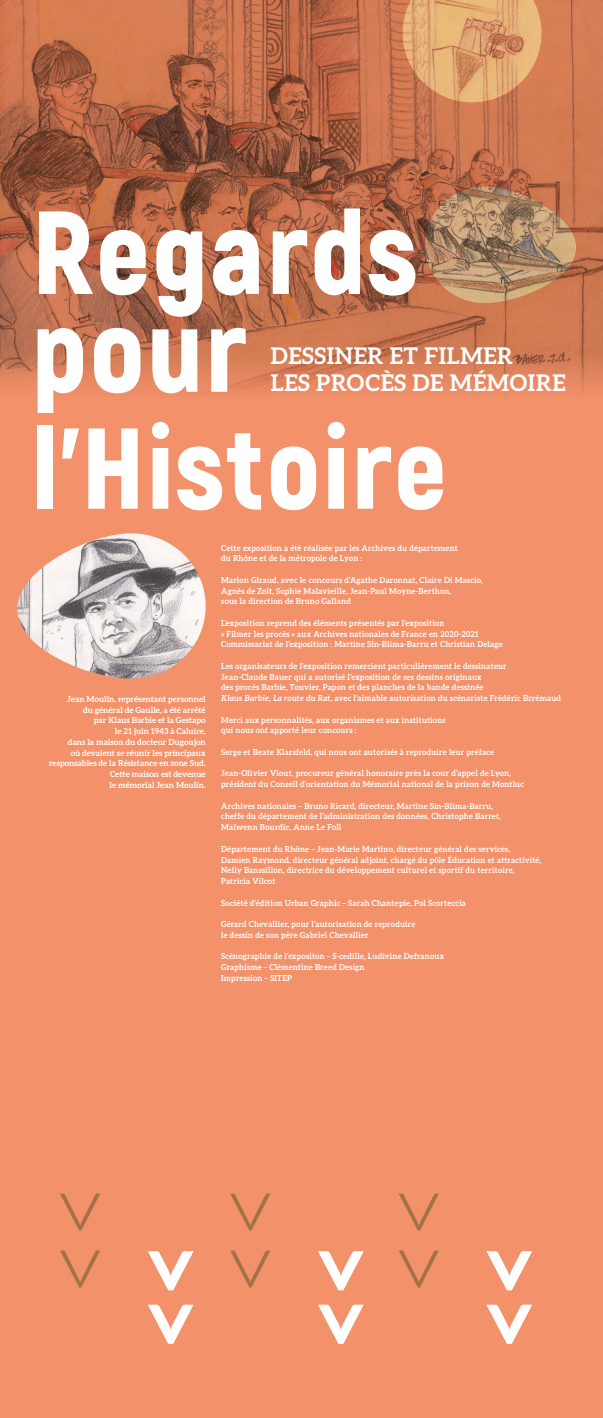
<style>
.page{position:relative;width:603px;height:1418px;background:#fff}
.page>*{position:absolute;margin:0;border:0;box-sizing:border-box;transform-origin:0 0}
.t1{font:900 117.75px/97.8px "Akrobat";letter-spacing:.02em;color:#fff}
.t2{font:900 114.58px "Akrobat";letter-spacing:.02em;color:#fff}
.t3{font:700 23px/27.6px "Aleo";letter-spacing:.025em;color:#fff}
.t4{font:700 8.25px/10.8px "Aleo";letter-spacing:.025em;color:#fff;scale:.95 1}
.t5{font:700 8.25px/10.8px "Aleo";color:#fff;text-align:right}
.s1{font-style:italic}
</style>
<div class="page">
<div style="left:0;top:0;width:602px;height:1417px;background:#f2916a"></div>
<img style="left:17px;top:533px;width:188px;height:145px">
<img style="left:0;top:0;width:602px;height:393px">
<svg style="left:402px;top:0;width:139px;height:102px;background:#dda16c"></svg>
<svg style="left:60px;top:1193px;width:40px;height:37px"></svg>
<svg style="left:60px;top:1250px;width:40px;height:37px"></svg>
<svg style="left:148px;top:1251px;width:45px;height:39px"></svg>
<svg style="left:148px;top:1304px;width:45px;height:39px"></svg>
<svg style="left:230px;top:1193px;width:40px;height:37px"></svg>
<svg style="left:230px;top:1250px;width:40px;height:37px"></svg>
<svg style="left:318px;top:1251px;width:45px;height:39px"></svg>
<svg style="left:318px;top:1304px;width:45px;height:39px"></svg>
<svg style="left:399px;top:1193px;width:39px;height:37px"></svg>
<svg style="left:399px;top:1250px;width:39px;height:37px"></svg>
<svg style="left:486px;top:1251px;width:46px;height:39px"></svg>
<svg style="left:486px;top:1304px;width:46px;height:39px"></svg>
<h1 class="t1" style="left:32px;top:203px;width:387px">Regards pour</h1>
<h3 class="t3" style="left:271px;top:341px;width:296px">DESSINER ET FILMER<br>LES PROCÈS DE MÉMOIRE</h3>
<h2 class="t2" style="left:32px;top:394px;width:415px">l’Histoire</h2>
<p class="t5" style="left:49px;top:693px;width:158px">Jean Moulin, représentant personnel<br>du général de Gaulle, a été arrêté<br>par Klaus Barbie et la Gestapo<br>le 21 juin 1943 à Caluire,<br>dans la maison du docteur Dugoujon<br>où devaient se réunir les principaux responsables de la Résistance en zone Sud.<br>Cette maison est devenue<br>le mémorial Jean Moulin.</p>
<p class="t4" style="left:221px;top:542px;width:250px">Cette exposition a été réalisée par les Archives du département du Rhône et de la métropole de Lyon :</p>
<p class="t4" style="left:221px;top:574px;width:277px">Marion Giraud, avec le concours d’Agathe Daronnat, Claire Di Mascio,<br>Agnès de Zolt, Sophie Malavieille, Jean-Paul Moyne-Berthon,<br>sous la direction de Bruno Galland</p>
<p class="t4" style="left:221px;top:617px;width:297px">L’exposition reprend des éléments présentés par l’exposition<br>« Filmer les procès » aux Archives nationales de France en 2020-2021<br>Commissariat de l’exposition : Martine Sin-Blima-Barru et Christian Delage</p>
<p class="t4" style="left:221px;top:660px;width:359px">Les organisateurs de l’exposition remercient particulièrement le dessinateur<br>Jean-Claude Bauer qui a autorisé l’exposition de ses dessins originaux<br>des procès Barbie, Touvier, Papon et des planches de la bande dessinée<br><span class="s1">Klaus Barbie, La route du Rat</span>, avec l’aimable autorisation du scénariste Frédéric Brrémaud</p>
<p class="t4" style="left:221px;top:714px;width:238px">Merci aux personnalités, aux organismes et aux institutions qui nous ont apporté leur concours :</p>
<p class="t4" style="left:221px;top:746px;width:289px">Serge et Beate Klarsfeld, qui nous ont autorisés à reproduire leur préface</p>
<p class="t4" style="left:221px;top:768px;width:320px">Jean-Olivier Viout, procureur général honoraire près la cour d’appel de Lyon, président du Conseil d’orientation du Mémorial national de la prison de Montluc</p>
<p class="t4" style="left:221px;top:800px;width:295px">Archives nationales – Bruno Ricard, directeur, Martine Sin-Blima-Barru, cheffe du département de l’administration des données, Christophe Barret,<br>Maïwenn Bourdic, Anne Le Foll</p>
<p class="t4" style="left:221px;top:843px;width:338px">Département du Rhône – Jean-Marie Martino, directeur général des services, Damien Raymond, directeur général adjoint, chargé du pôle Éducation et attractivité, Nelly Banssillon, directrice du développement culturel et sportif du territoire, Patricia Vilcot</p>
<p class="t4" style="left:221px;top:897px;width:259px">Société d’édition Urban Graphic – Sarah Chantepie, Pol Scorteccia</p>
<p class="t4" style="left:221px;top:918px;width:206px">Gérard Chevallier, pour l’autorisation de reproduire le dessin de son père Gabriel Chevallier</p>
<p class="t4" style="left:221px;top:950px;width:236px">Scénographie de l’expositon – S-cedille, Ludivine Defranoux<br>Graphisme – Clémentine Breed Design<br>Impression – SITEP</p>
</div>
